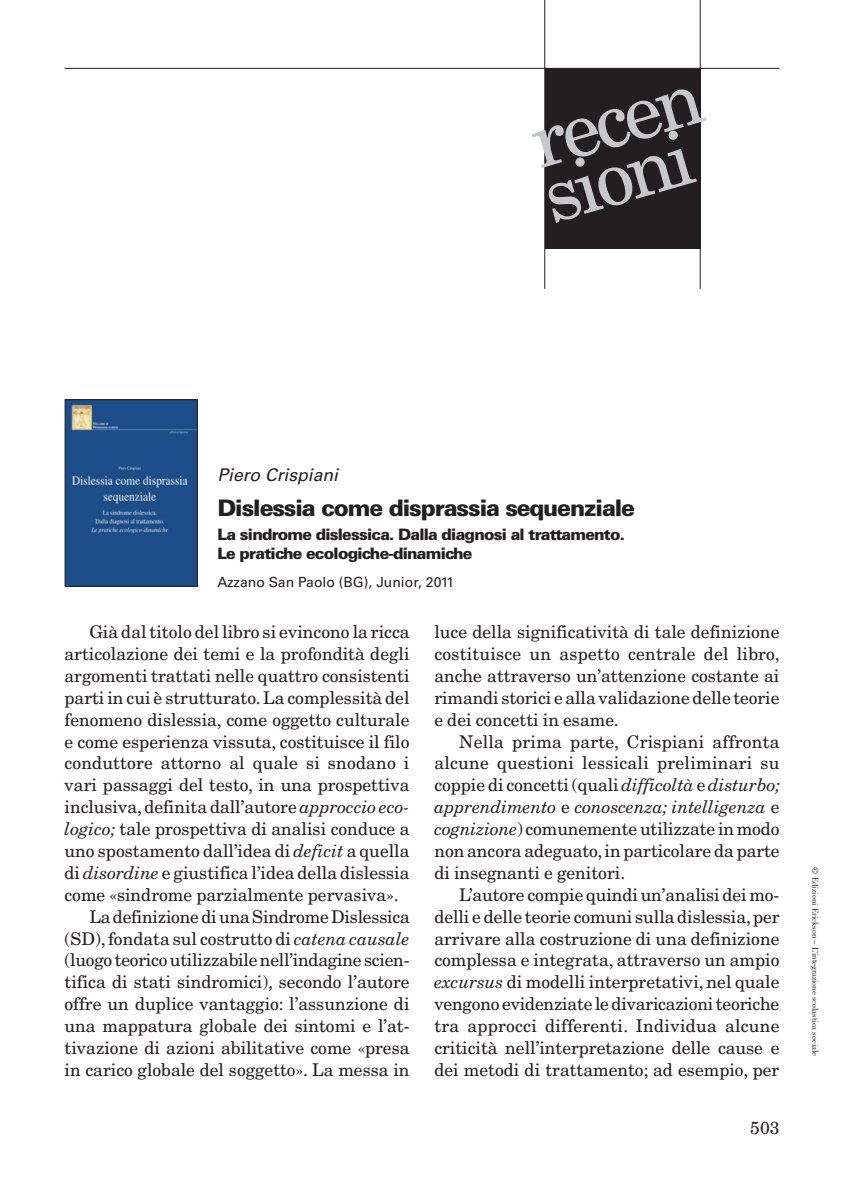
<style>
.page{position:relative;width:844px;height:1191px;background:#fff}
.page>*{position:absolute;margin:0;border:0;box-sizing:border-box;transform-origin:0 0}
.t1{font:77px/56px "New Century Schlbk LT Std";color:#c7c8ca}
.t2{font:900 22.75px "Univers LT Std";letter-spacing:-.05em;color:#231f20}
.t3{font:17.5px/21.9px "New Century Schlbk LT Std";color:#231f20;text-align:justify}
.t4{font:italic 17.5px "Univers LT Std";color:#231f20}
.t5{font:900 15.75px/19.2px "Univers LT Std";letter-spacing:-.05em;color:#231f20}
.t6{font:14px "Univers LT Std";color:#231f20}
.t7{font:8.75px "Bodoni Std";color:#231f20}
.s1{font-style:italic}
</style>
<div class="page">
<hr style="left:64px;top:68px;width:715px;height:1px;background:#231f20">
<div style="left:544px;top:68px;width:156px;height:181px;background:#231f20"></div>
<hr style="left:544px;top:0;width:1px;height:289px;background:#231f20">
<hr style="left:699px;top:0;width:1px;height:289px;background:#231f20">
<img style="left:67px;top:401px;width:128px;height:183px">
<div style="left:65px;top:399px;width:132px;height:187px;border:1px solid #231f20"></div>
<h1 class="t1" style="left:521px;top:116px;width:180px;rotate:-16deg">recen sioni</h1>
<p class="t4" style="left:217px;top:465px;width:122px">Piero Crispiani</p>
<h2 class="t2" style="left:217px;top:493px;width:419px">Dislessia come disprassia sequenziale</h2>
<p class="t5" style="left:217px;top:524px;width:409px">La sindrome dislessica. Dalla diagnosi al trattamento.<br>Le pratiche ecologiche-dinamiche</p>
<p class="t6" style="left:217px;top:573px;width:238px">Azzano San Paolo (BG), Junior, 2011</p>
<p class="t3" style="left:89px;top:621px;width:321px">Già dal titolo del libro si evincono la ricca</p>
<p class="t3" style="left:64px;top:643px;width:346px">articolazione dei temi e la profondità degli</p>
<p class="t3" style="left:64px;top:664px;width:346px">argomenti trattati nelle quattro consistenti</p>
<p class="t3" style="left:64px;top:686px;width:346px">parti in cui è strutturato. La complessità del</p>
<p class="t3" style="left:64px;top:708px;width:346px">fenomeno dislessia, come oggetto culturale</p>
<p class="t3" style="left:64px;top:730px;width:346px">e come esperienza vissuta, costituisce il filo</p>
<p class="t3" style="left:64px;top:752px;width:346px">conduttore attorno al quale si snodano i</p>
<p class="t3" style="left:64px;top:774px;width:346px">vari passaggi del testo, in una prospettiva</p>
<p class="t3" style="left:64px;top:796px;width:346px">inclusiva, definita dall’autore <span class="s1">approccio eco-</span></p>
<p class="t3" style="left:64px;top:818px;width:346px"><span class="s1">logico;</span> tale prospettiva di analisi conduce a</p>
<p class="t3" style="left:64px;top:839px;width:346px">uno spostamento dall’idea di <span class="s1">deficit</span> a quella</p>
<p class="t3" style="left:64px;top:861px;width:346px">di <span class="s1">disordine</span> e giustifica l’idea della dislessia</p>
<p class="t3" style="left:64px;top:883px;width:335px">come «sindrome parzialmente pervasiva».</p>
<p class="t3" style="left:89px;top:905px;width:322px">La definizione di una Sindrome Dislessica</p>
<p class="t3" style="left:64px;top:927px;width:346px">(SD), fondata sul costrutto di <span class="s1">catena causale</span></p>
<p class="t3" style="left:64px;top:949px;width:346px">(luogo teorico utilizzabile nell’indagine scien-</p>
<p class="t3" style="left:64px;top:971px;width:346px">tifica di stati sindromici), secondo l’autore</p>
<p class="t3" style="left:64px;top:993px;width:346px">offre un duplice vantaggio: l’assunzione di</p>
<p class="t3" style="left:64px;top:1014px;width:346px">una mappatura globale dei sintomi e l’at-</p>
<p class="t3" style="left:64px;top:1036px;width:346px">tivazione di azioni abilitative come «presa</p>
<p class="t3" style="left:64px;top:1058px;width:346px">in carico globale del soggetto». La messa in</p>
<p class="t3" style="left:434px;top:621px;width:347px">luce della significatività di tale definizione costituisce un aspetto centrale del libro, anche attraverso un’attenzione costante ai rimandi storici e alla validazione delle teorie e dei concetti in esame.</p>
<p class="t3" style="left:434px;top:730px;width:347px;text-indent:25px">Nella prima parte, Crispiani affronta alcune questioni lessicali preliminari su coppie di concetti (quali <span class="s1">difficoltà</span> e <span class="s1">disturbo; apprendimento</span> e <span class="s1">conoscenza; intelligenza</span> e <span class="s1">cognizione</span>) comunemente utilizzate in modo non ancora adeguato, in particolare da parte di insegnanti e genitori.</p>
<p class="t3" style="left:434px;top:883px;width:346px;text-indent:25px">L’autore compie quindi un’analisi dei mo&shy;delli e delle teorie comuni sulla dislessia, per arrivare alla costruzione di una definizione complessa e integrata, attraverso un ampio <span class="s1">excursus</span> di modelli interpretativi, nel quale vengono evidenziate le divaricazioni teoriche tra approcci differenti. Individua alcune criticità nell’interpretazione delle cause e dei metodi di trattamento; ad esempio, per</p>
<p class="t3" style="left:750px;top:1117px;width:31px">503</p>
<p class="t7" style="left:820px;top:867px;width:190px;rotate:90deg">© Edizioni Erickson – L’integrazione scolastica sociale</p>
</div>
